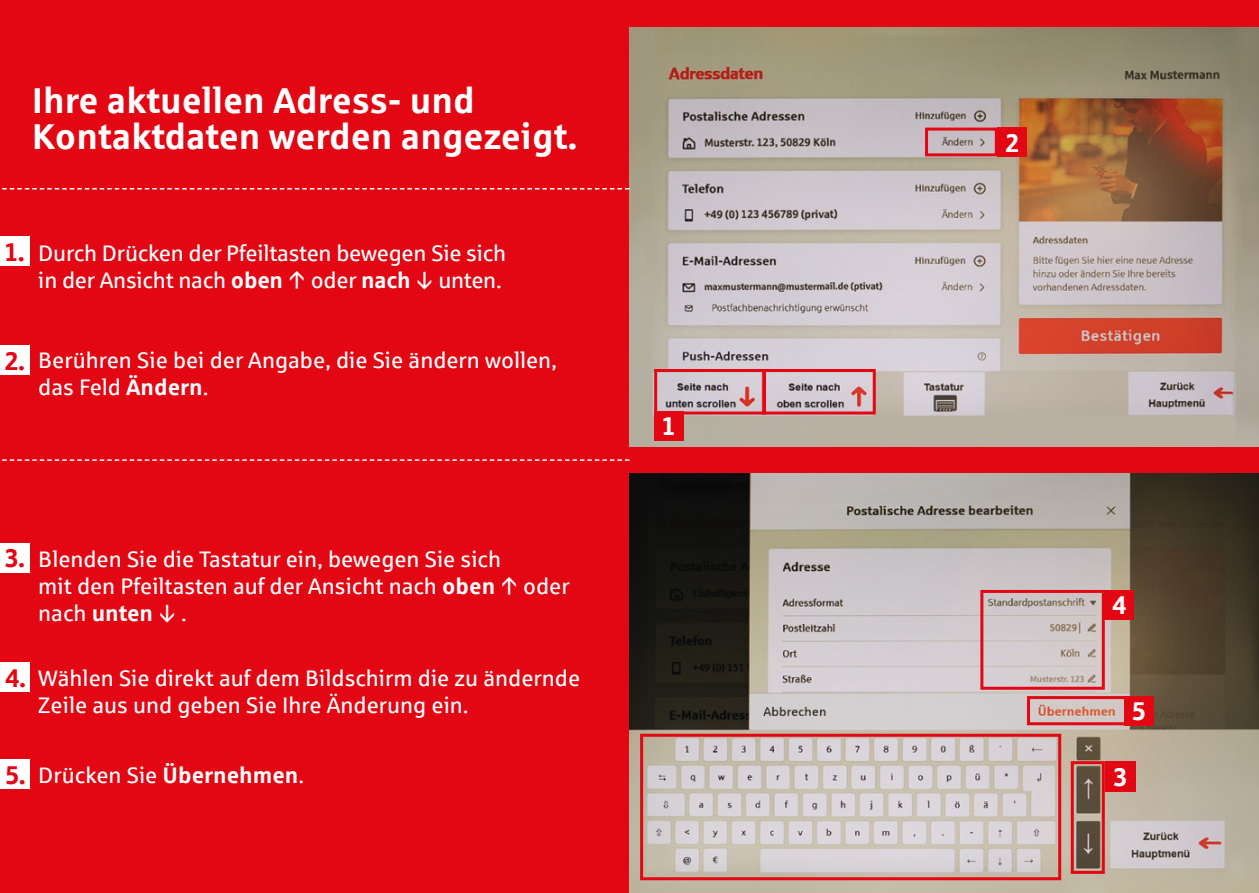
<style>
.page{position:relative;width:1259px;height:893px;background:#e30613}
.page>*{position:absolute;margin:0;border:0;box-sizing:border-box;transform-origin:0 0}
.t1{font:700 36px/36px "Sparkasse Rg";color:#fff}
.t2{font:25.8px "Sparkasse Head";color:#e30613}
.t3{font:25.8px "Sparkasse Head";color:#fff}
.t4{font:22.5px/27px "Sparkasse Rg";color:#fff}
.s1{font-weight:700}
</style>
<div class="page">
<img style="left:629px;top:27px;width:630px;height:419px">
<img style="left:629px;top:474px;width:630px;height:419px">
<div style="left:640px;top:734px;width:421px;height:146px;border:3px solid #e30613"></div>
<div style="left:1070px;top:761px;width:34px;height:113px;border:3px solid #e30613"></div>
<div style="left:998px;top:128px;width:29px;height:29px;background:#e30613"></div>
<div style="left:1104px;top:590px;width:30px;height:29px;background:#e30613"></div>
<div style="left:1124px;top:696px;width:29px;height:29px;background:#e30613"></div>
<div style="left:1104px;top:761px;width:31px;height:30px;background:#e30613"></div>
<div style="left:925px;top:128px;width:73px;height:28px;border:3px solid #e30613"></div>
<div style="left:980px;top:590px;width:124px;height:100px;border:3px solid #e30613"></div>
<div style="left:654px;top:369px;width:112px;height:45px;border:3px solid #e30613"></div>
<div style="left:762px;top:369px;width:113px;height:45px;border:3px solid #e30613"></div>
<div style="left:1027px;top:696px;width:100px;height:29px;border:3px solid #e30613"></div>
<div style="left:654px;top:411px;width:29px;height:29px;background:#e30613"></div>
<div style="left:0;top:759px;width:29px;height:30px;background:#fff"></div>
<div style="left:0;top:663px;width:29px;height:29px;background:#fff"></div>
<div style="left:0;top:345px;width:29px;height:30px;background:#fff"></div>
<div style="left:0;top:543px;width:29px;height:29px;background:#fff"></div>
<div style="left:0;top:237px;width:29px;height:29px;background:#fff"></div>
<svg style="left:2px;top:188px;width:627px;height:2px"></svg>
<svg style="left:2px;top:459px;width:627px;height:2px"></svg>
<h1 class="t1" style="left:32px;top:81px;width:547px">Ihre aktuellen Adress- und<br>Kontaktdaten werden angezeigt.</h1>
<p class="t3" style="left:1005px;top:126px;width:15px">2</p>
<p class="t2" style="left:5px;top:236px;width:21px">1.</p>
<p class="t4" style="left:38px;top:239px;width:469px">Durch Drücken der Pfeiltasten bewegen Sie sich in der Ansicht nach <span class="s1">oben</span> oder <span class="s1">nach</span> unten.</p>
<p class="t2" style="left:5px;top:344px;width:22px">2.</p>
<p class="t4" style="left:38px;top:346px;width:520px">Berühren Sie bei der Angabe, die Sie ändern wollen, das Feld <span class="s1">Ändern</span>.</p>
<p class="t3" style="left:662px;top:410px;width:15px">1</p>
<p class="t2" style="left:5px;top:542px;width:22px">3.</p>
<p class="t4" style="left:38px;top:545px;width:533px">Blenden Sie die Tastatur ein, bewegen Sie sich<br>mit den Pfeiltasten auf der Ansicht nach <span class="s1">oben</span> oder nach <span class="s1">unten</span> .</p>
<p class="t3" style="left:1112px;top:589px;width:16px">4</p>
<p class="t2" style="left:5px;top:662px;width:22px">4.</p>
<p class="t4" style="left:38px;top:664px;width:543px">Wählen Sie direkt auf dem Bildschirm die zu ändernde<br>Zeile aus und geben Sie Ihre Änderung ein.</p>
<p class="t3" style="left:1132px;top:695px;width:15px">5</p>
<p class="t2" style="left:5px;top:758px;width:22px">5.</p>
<p class="t4" style="left:38px;top:761px;width:267px">Drücken Sie <span class="s1">Übernehmen</span>.</p>
<p class="t3" style="left:1113px;top:760px;width:15px">3</p>
</div>
